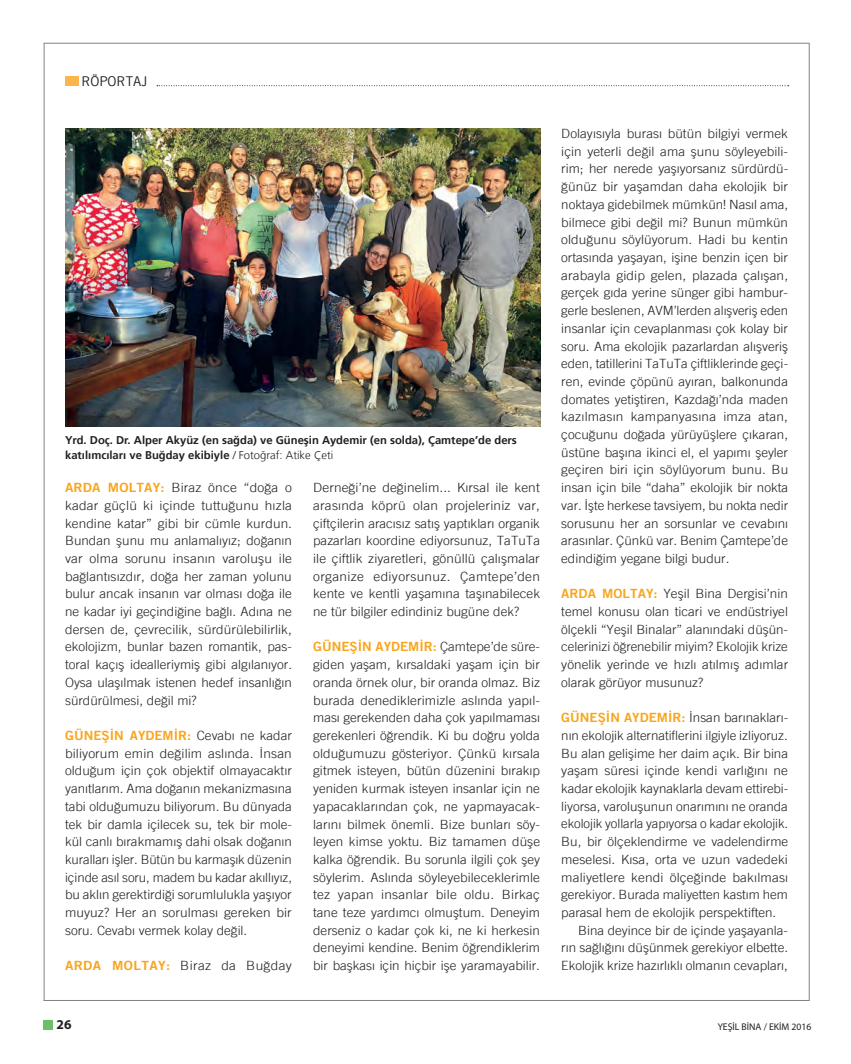
<style>
.page{position:relative;width:851px;height:1064px;background:#fff}
.page>*{position:absolute;margin:0;border:0;box-sizing:border-box;transform-origin:0 0}
.t1{font:13.5px "Trade Gothic TR";color:#231f20}
.t2{font:700 13.5px "Myriad Pro";color:#231f20}
.metin{font:300 12.75px/17.7px "Trade Gothic TR";color:#231f20;text-align:justify;scale:1.05 1}
.metin-2{font:300 12.75px/17.7px "Trade Gothic TR";color:#231f20;text-align:justify;scale:1.06 1}
.metin-3{font:300 12.75px/17.7px "Trade Gothic TR";color:#231f20;text-align:justify;scale:1.07 1}
.metin-4{font:300 12.75px "Trade Gothic TR";letter-spacing:.025em;color:#231f20;scale:1.07 1}
.resimalti{font:700 11.25px/15px "Frutiger TR";color:#231f20}
.t3{font:9.75px "Myriad Pro";color:#231f20}
.s1{font-weight:300}
.s2{font-family:"Trade Gothic TR Bold Two";font-weight:400;color:#f9a51b}
</style>
<div class="page">
<hr style="left:44px;top:43px;width:765px;height:1px;background:#808285">
<hr style="left:44px;top:43px;width:1px;height:958px;background:#808285">
<hr style="left:809px;top:43px;width:1px;height:957px;background:#808285">
<hr style="left:44px;top:1000px;width:765px;height:1px;background:#808285">
<div style="left:44px;top:1020px;width:9px;height:9px;background:#6bc067"></div>
<img style="left:65px;top:129px;width:475px;height:298px">
<div style="left:65px;top:76px;width:14px;height:10px;background:#fcb54c"></div>
<svg style="left:157px;top:85px;width:632px;height:1px"></svg>
<p class="t1" style="left:81px;top:73px;width:68px">RÖPORTAJ</p>
<p class="resimalti" style="left:65px;top:432px;width:453px">Yrd. Doç. Dr. Alper Akyüz (en sağda) ve Güneşin Aydemir (en solda), Çamtepe’de ders katılımcıları ve Buğday ekibiyle <span class="s1">/ Fotoğraf: Atike Çeti</span></p>
<p class="metin-3" style="left:65px;top:479px;width:214px"><span class="s2">ARDA MOLTAY:</span> Biraz önce “doğa o kadar güçlü ki içinde tuttuğunu hızla kendine katar” gibi bir cümle kurdun.<br>Bundan şunu mu anlamalıyız; doğanın var olma sorunu insanın varoluşu ile bağlantısızdır, doğa her zaman yolunu bulur ancak insanın var olması doğa ile ne kadar iyi geçindiğine bağlı. Adına ne dersen de, çevrecilik, sürdürülebilirlik, ekolojizm, bunlar bazen romantik, pas&shy;toral kaçış idealleriymiş gibi algılanıyor.<br>Oysa ulaşılmak istenen hedef insanlığın sürdürülmesi, değil mi?</p>
<p class="metin" style="left:65px;top:726px;width:218px"><span class="s2">GÜNEŞI N AYDEMI R:</span> Cevabı ne kadar biliyorum emin değilim aslında. İnsan olduğum için çok objektif olmayacaktır yanıtlarım. Ama doğanın mekanizmasına tabi olduğumuzu biliyorum. Bu dünyada tek bir damla içilecek su, tek bir mole&shy;kül canlı bırakmamış dahi olsak doğanın kuralları işler. Bütün bu karmaşık düzenin içinde asıl soru, madem bu kadar akıllıyız, bu aklın gerektirdiği sorumlulukla yaşıyor muyuz? Her an sorulması gereken bir soru. Cevabı vermek kolay değil.</p>
<p class="metin-4" style="left:65px;top:958px;width:213px"><span class="s2">ARDA MOLTAY:</span> Biraz da Buğday</p>
<p class="metin-3" style="left:313px;top:479px;width:214px">Derneği’ne değinelim... Kırsal ile kent arasında köprü olan projeleriniz var, çiftçilerin aracısız satış yaptıkları organik pazarları koordine ediyorsunuz, TaTuTa ile çiftlik ziyaretleri, gönüllü çalışmalar organize ediyorsunuz. Çamtepe’den kente ve kentli yaşamına taşınabilecek ne tür bilgiler edindiniz bugüne dek?</p>
<p class="metin" style="left:313px;top:638px;width:218px"><span class="s2">GÜNEŞI N AYDEMI R:</span> Çamtepe’de süre&shy;giden yaşam, kırsaldaki yaşam için bir oranda örnek olur, bir oranda olmaz. Biz burada denediklerimizle aslında yapıl&shy;ması gerekenden daha çok yapılmaması gerekenleri öğrendik. Ki bu doğru yolda olduğumuzu gösteriyor. Çünkü kırsala gitmek isteyen, bütün düzenini bırakıp yeniden kurmak isteyen insanlar için ne yapacaklarından çok, ne yapmayacak&shy;larını bilmek önemli. Bize bunları söy&shy;leyen kimse yoktu. Biz tamamen düşe kalka öğrendik. Bu sorunla ilgili çok şey söylerim. Aslında söyleyebileceklerimle tez yapan insanlar bile oldu. Birkaç tane teze yardımcı olmuştum. Deneyim derseniz o kadar çok ki, ne ki herkesin deneyimi kendine. Benim öğrendiklerim bir başkası için hiçbir işe yaramayabilir.</p>
<p class="metin-2" style="left:561px;top:125px;width:216px">Dolayısıyla burası bütün bilgiyi vermek için yeterli değil ama şunu söyleyebili&shy;rim; her nerede yaşıyorsanız sürdürdü&shy;ğünüz bir yaşamdan daha ekolojik bir noktaya gidebilmek mümkün! Nasıl ama, bilmece gibi değil mi? Bunun mümkün olduğunu söylüyorum. Hadi bu kentin ortasında yaşayan, işine benzin içen bir arabayla gidip gelen, plazada çalışan, gerçek gıda yerine sünger gibi hambur&shy;gerle beslenen, AVM’lerden alışveriş eden insanlar için cevaplanması çok kolay bir soru. Ama ekolojik pazarlardan alışveriş eden, tatillerini TaTuTa çiftliklerinde geçi&shy;ren, evinde çöpünü ayıran, balkonunda domates yetiştiren, Kazdağı’nda maden kazılmasın kampanyasına imza atan, çocuğunu doğada yürüyüşlere çıkaran, üstüne başına ikinci el, el yapımı şeyler geçiren biri için söylüyorum bunu. Bu insan için bile “daha” ekolojik bir nokta var. İşte herkese tavsiyem, bu nokta nedir sorusunu her an sorsunlar ve cevabını arasınlar. Çünkü var. Benim Çamtepe’de edindiğim yegane bilgi budur.</p>
<p class="metin-2" style="left:561px;top:585px;width:216px"><span class="s2">ARDA MOLTAY:</span> Yeşil Bina Dergisi’nin temel konusu olan ticari ve endüstriyel ölçekli “Yeşil Binalar” alanındaki düşün&shy;celerinizi öğrenebilir miyim? Ekolojik krize yönelik yerinde ve hızlı atılmış adımlar olarak görüyor musunuz?</p>
<p class="metin" style="left:561px;top:709px;width:218px"><span class="s2">GÜNEŞI N AYDEMI R:</span> İnsan barınakları&shy;nın ekolojik alternatiflerini ilgiyle izliyoruz.<br>Bu alan gelişime her daim açık. Bir bina yaşam süresi içinde kendi varlığını ne kadar ekolojik kaynaklarla devam ettirebi&shy;liyorsa, varoluşunun onarımını ne oranda ekolojik yollarla yapıyorsa o kadar ekolojik.<br>Bu, bir ölçeklendirme ve vadelendirme meselesi. Kısa, orta ve uzun vadedeki maliyetlere kendi ölçeğinde bakılması gerekiyor. Burada maliyetten kastım hem parasal hem de ekolojik perspektiften.</p>
<p class="metin" style="left:561px;top:921px;width:217px;text-indent:17px">Bina deyince bir de içinde yaşayanla&shy;rın sağlığını düşünmek gerekiyor elbette.<br>Ekolojik krize hazırlıklı olmanın cevapları,</p>
<p class="t2" style="left:57px;top:1016px;width:16px">26</p>
<p class="t3" style="left:718px;top:1020px;width:95px">YEŞİL BİNA / EKİM 2016</p>
</div>
